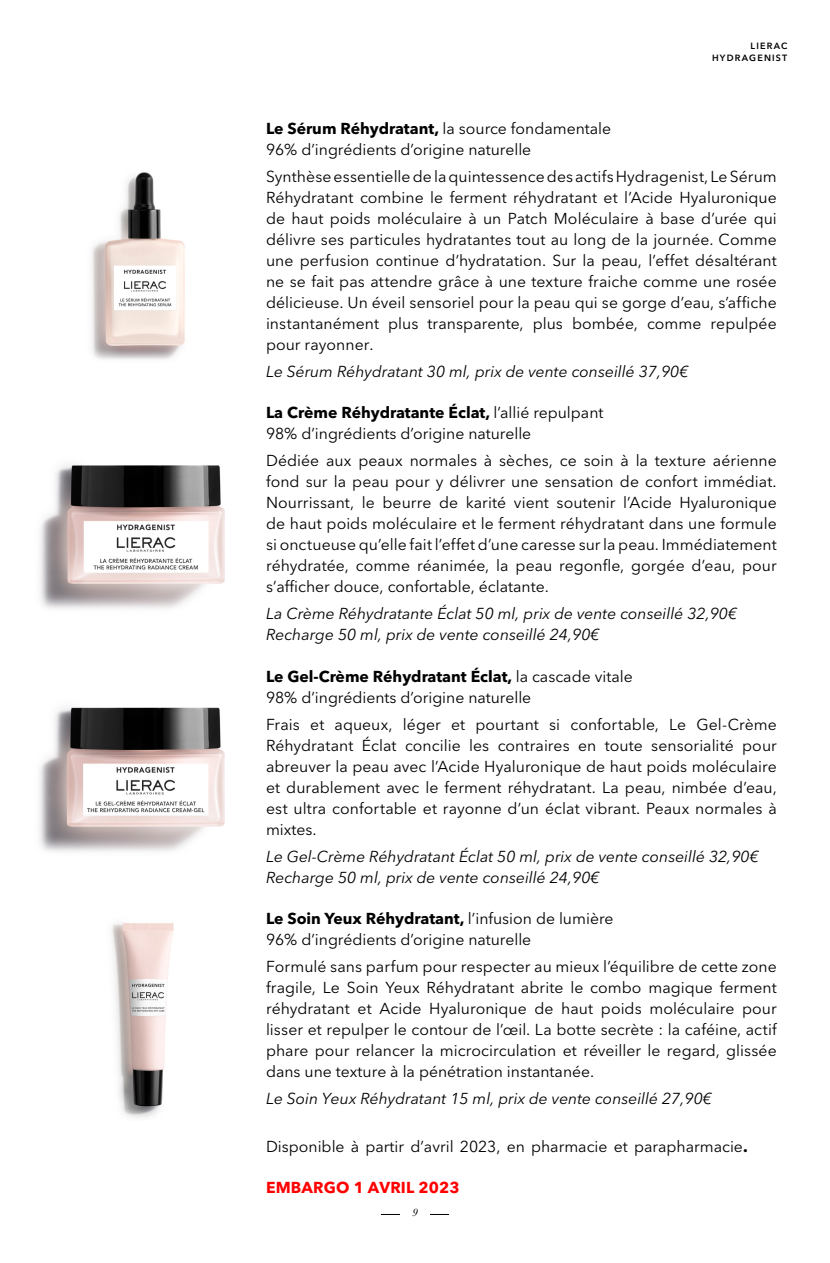
<style>
.page{position:relative;width:830px;height:1263px;background:#fff}
.page>*{position:absolute;margin:0;border:0;box-sizing:border-box;transform-origin:0 0}
.Paragraph_Style_2{font:15.75px/21px "Avenir Next LT Pro";color:#000}
.Paragraph_Style_2-2{font:italic 15.75px/21px "Avenir Next LT Pro";color:#000}
.Paragraph_Style_2-3{font:700 15.75px "Avenir Next LT Pro";letter-spacing:.01em;color:#f00}
.t1{font:italic 10.5px "Bodoni Svty Two ITCTT";color:#000}
.t2{font:600 9px/12px "Avenir Next LT Pro";letter-spacing:.13em;color:#000;text-align:right}
.s1{font-weight:700}
</style>
<div class="page">
<hr style="left:381px;top:1214px;width:68px;height:1px;background:#000">
<div style="left:400px;top:1205px;width:29px;height:17px;background:#fff"></div>
<img style="left:39px;top:464px;width:186px;height:388px">
<img style="left:92px;top:172px;width:93px;height:188px">
<img style="left:112px;top:923px;width:62px;height:195px">
<p class="t2" style="left:711px;top:40px;width:77px">LIERAC<br>HYDRAGENIST</p>
<p class="Paragraph_Style_2" style="left:266px;top:118px;width:346px"><span class="s1">Le Sérum Réhydratant,</span> la source fondamentale<br>96% d’ingrédients d’origine naturelle</p>
<p class="Paragraph_Style_2" style="left:266px;top:166px;width:512px;text-align:justify">Synthèse essentielle de la quintessence des actifs Hydragenist, Le Sérum Réhydratant combine le ferment réhydratant et l’Acide Hyaluronique de haut poids moléculaire à un Patch Moléculaire à base d’urée qui délivre ses particules hydratantes tout au long de la journée. Comme une perfusion continue d’hydratation. Sur la peau, l’effet désaltérant ne se fait pas attendre grâce à une texture fraiche comme une rosée délicieuse. Un éveil sensoriel pour la peau qui se gorge d’eau, s’affiche instantanément plus transparente, plus bombée, comme repulpée pour rayonner.</p>
<p class="Paragraph_Style_2-2" style="left:266px;top:361px;width:424px">Le Sérum Réhydratant 30 ml, prix de vente conseillé 37,90€</p>
<p class="Paragraph_Style_2" style="left:266px;top:402px;width:339px"><span class="s1">La Crème Réhydratante Éclat,</span> l’allié repulpant<br>98% d’ingrédients d’origine naturelle</p>
<p class="Paragraph_Style_2" style="left:266px;top:450px;width:512px;text-align:justify">Dédiée aux peaux normales à sèches, ce soin à la texture aérienne fond sur la peau pour y délivrer une sensation de confort immédiat.<br>Nourrissant, le beurre de karité vient soutenir l’Acide Hyaluronique de haut poids moléculaire et le ferment réhydratant dans une formule si onctueuse qu’elle fait l’effet d’une caresse sur la peau. Immédiatement réhydratée, comme réanimée, la peau regonfle, gorgée d’eau, pour s’afficher douce, confortable, éclatante.</p>
<p class="Paragraph_Style_2-2" style="left:266px;top:603px;width:472px">La Crème Réhydratante Éclat 50 ml, prix de vente conseillé 32,90€<br>Recharge 50 ml, prix de vente conseillé 24,90€</p>
<p class="Paragraph_Style_2" style="left:266px;top:666px;width:368px"><span class="s1">Le Gel-Crème Réhydratant Éclat,</span> la cascade vitale<br>98% d’ingrédients d’origine naturelle</p>
<p class="Paragraph_Style_2" style="left:266px;top:714px;width:512px;text-align:justify">Frais et aqueux, léger et pourtant si confortable, Le Gel-Crème Réhydratant Éclat concilie les contraires en toute sensorialité pour abreuver la peau avec l’Acide Hyaluronique de haut poids moléculaire et durablement avec le ferment réhydratant. La peau, nimbée d’eau, est ultra confortable et rayonne d’un éclat vibrant. Peaux normales à mixtes.</p>
<p class="Paragraph_Style_2-2" style="left:266px;top:846px;width:494px">Le Gel-Crème Réhydratant Éclat 50 ml, prix de vente conseillé 32,90€<br>Recharge 50 ml, prix de vente conseillé 24,90€</p>
<p class="Paragraph_Style_2" style="left:266px;top:908px;width:349px"><span class="s1">Le Soin Yeux Réhydratant,</span> l’infusion de lumière<br>96% d’ingrédients d’origine naturelle</p>
<p class="Paragraph_Style_2" style="left:266px;top:956px;width:512px;text-align:justify">Formulé sans parfum pour respecter au mieux l’équilibre de cette zone fragile, Le Soin Yeux Réhydratant abrite le combo magique ferment réhydratant et Acide Hyaluronique de haut poids moléculaire pour lisser et repulper le contour de l’œil. La botte secrète : la caféine, actif phare pour relancer la microcirculation et réveiller le regard, glissée dans une texture à la pénétration instantanée.</p>
<p class="Paragraph_Style_2-2" style="left:266px;top:1088px;width:447px">Le Soin Yeux Réhydratant 15 ml, prix de vente conseillé 27,90€</p>
<p class="Paragraph_Style_2" style="left:266px;top:1136px;width:483px">Disponible à partir d’avril 2023, en pharmacie et parapharmacie<span class="s1">.</span></p>
<p class="Paragraph_Style_2-3" style="left:266px;top:1178px;width:195px">EMBARGO 1 AVRIL 2023</p>
<p class="t1" style="left:412px;top:1203px;width:7px">9</p>
</div>
